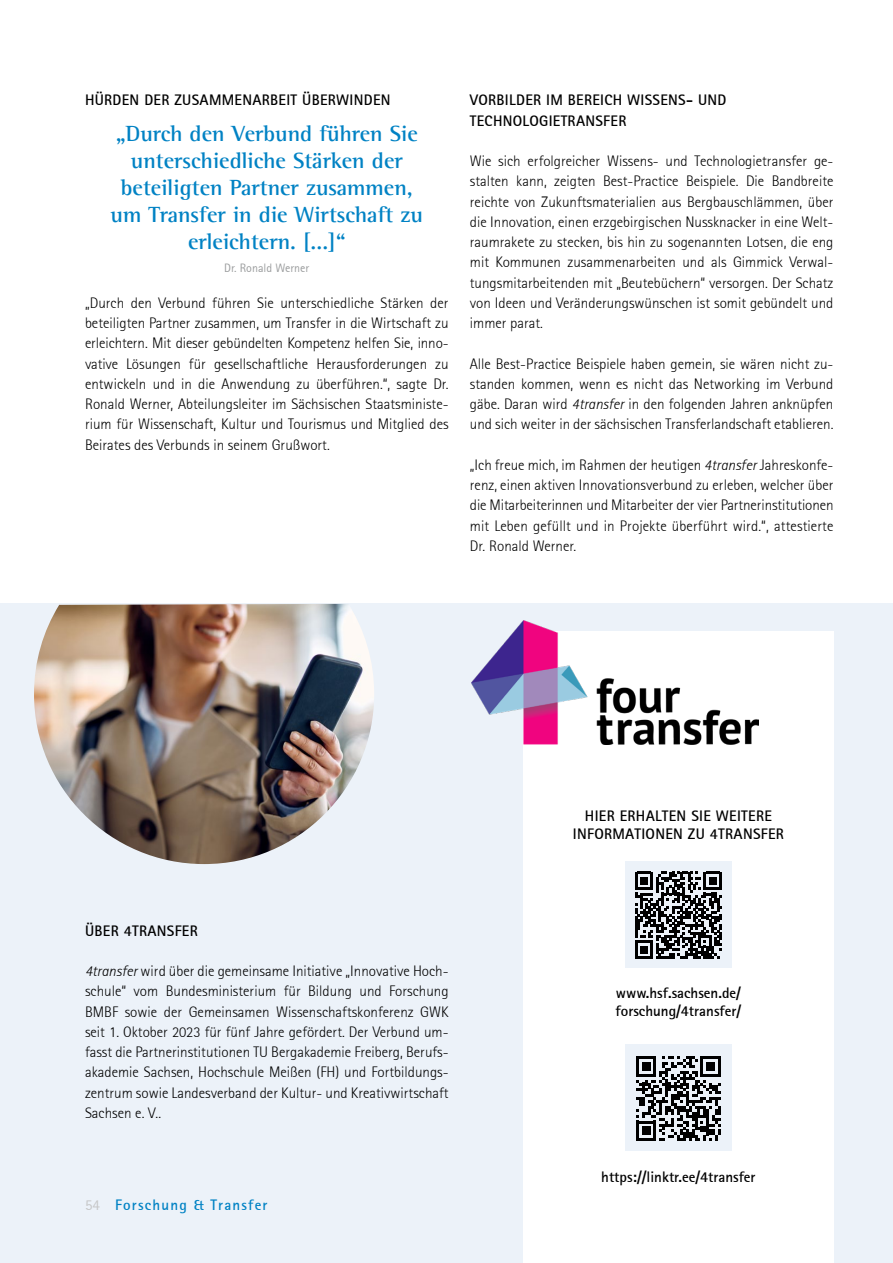
<style>
.page{position:relative;width:893px;height:1263px;background:#fff}
.page>*{position:absolute;margin:0;border:0;box-sizing:border-box;transform-origin:0 0}
.t1{font:700 22.5px/27px "Rotis Semi Serif";color:#0082c4;text-align:center}
.t2{font:300 15px/20.2px "Rotis Sans Serif";color:#000;text-align:justify}
.t3{font:700 15px/20.2px "Rotis Sans Serif";letter-spacing:.02em;color:#000}
.t4{font:700 15px/18px "Rotis Sans Serif";color:#000}
.t5{font:700 15px "Rotis Sans Serif";letter-spacing:.08em;color:#0082c4}
.t6{font:12px "Rotis Sans Serif";color:#9c9e9f}
.s1{font-style:italic}
.s2{font-weight:400;color:#c6c7c8}
</style>
<div class="page">
<div style="left:0;top:604px;width:893px;height:659px;background:#ecf2f9"></div>
<div style="left:523px;top:631px;width:310px;height:632px;background:#fff"></div>
<div style="left:625px;top:861px;width:107px;height:106px;background:#ecf2f9"></div>
<svg style="left:635px;top:871px;width:87px;height:88px"></svg>
<div style="left:625px;top:1044px;width:107px;height:107px;background:#ecf2f9"></div>
<svg style="left:636px;top:1056px;width:85px;height:85px"></svg>
<img style="left:471px;top:620px;width:287px;height:124px">
<img style="left:34px;top:604px;width:340px;height:260px">
<p class="t3" style="left:85px;top:90px;width:307px">HÜRDEN DER ZUSAMMENARBEIT ÜBERWINDEN</p>
<h1 class="t1" style="left:111px;top:120px;width:314px">„Durch den Verbund führen Sie unterschiedliche Stärken der beteiligten Partner zusammen, um Transfer in die Wirtschaft zu erleichtern. [...]“</h1>
<p class="t6" style="left:224px;top:261px;width:87px">Dr. Ronald Werner</p>
<p class="t2" style="left:85px;top:293px;width:365px">„Durch den Verbund führen Sie unterschiedliche Stärken der beteiligten Partner zusammen, um Transfer in die Wirtschaft zu erleichtern. Mit dieser gebündelten Kompetenz helfen Sie, inno&shy;vative Lösungen für gesellschaftliche Herausforderungen zu entwickeln und in die Anwendung zu überführen.“, sagte Dr.<br>Ronald Werner, Abteilungsleiter im Sächsischen Staatsministe&shy;rium für Wissenschaft, Kultur und Tourismus und Mitglied des Beirates des Verbunds in seinem Grußwort.</p>
<p class="t3" style="left:470px;top:90px;width:258px">VORBILDER IM BEREICH WISSENS- UND<br>TECHNOLOGIETRANSFER</p>
<p class="t2" style="left:470px;top:151px;width:365px">Wie sich erfolgreicher Wissens- und Technologietransfer ge&shy;stalten kann, zeigten Best-Practice Beispiele. Die Bandbreite reichte von Zukunftsmaterialien aus Bergbauschlämmen, über die Innovation, einen erzgebirgischen Nussknacker in eine Welt&shy;raumrakete zu stecken, bis hin zu sogenannten Lotsen, die eng mit Kommunen zusammenarbeiten und als Gimmick Verwal&shy;tungsmitarbeitenden mit „Beutebüchern“ versorgen. Der Schatz von Ideen und Veränderungswünschen ist somit gebündelt und immer parat.</p>
<p class="t2" style="left:470px;top:353px;width:365px">Alle Best-Practice Beispiele haben gemein, sie wären nicht zu&shy;standen kommen, wenn es nicht das Networking im Verbund gäbe. Daran wird <span class="s1">4transfer</span> in den folgenden Jahren anknüpfen und sich weiter in der sächsischen Transferlandschaft etablieren.</p>
<p class="t2" style="left:470px;top:455px;width:365px">„Ich freue mich, im Rahmen der heutigen <span class="s1">4transfer</span> Jahreskonfe&shy;renz, einen aktiven Innovationsverbund zu erleben, welcher über die Mitarbeiterinnen und Mitarbeiter der vier Partnerinstitutionen mit Leben gefüllt und in Projekte überführt wird.“, attestierte Dr. Ronald Werner.</p>
<p class="t3" style="left:85px;top:920px;width:114px">ÜBER 4TRANSFER</p>
<p class="t2" style="left:85px;top:961px;width:365px"><span class="s1">4transfer</span> wird über die gemeinsame Initiative „Innovative Hoch&shy;schule“ vom Bundesministerium für Bildung und Forschung BMBF sowie der Gemeinsamen Wissenschaftskonferenz GWK seit 1. Oktober 2023 für fünf Jahre gefördert. Der Verbund um&shy;fasst die Partnerinstitutionen TU Bergakademie Freiberg, Berufs&shy;akademie Sachsen, Hochschule Meißen (FH) und Fortbildungs&shy;zentrum sowie Landesverband der Kultur- und Kreativwirtschaft Sachsen e. V..</p>
<p class="t5" style="left:85px;top:1195px;width:184px"><span class="s2">54</span> Forschung &amp; Transfer</p>
<p class="t3" style="left:573px;top:806px;width:213px;line-height:18px;text-align:center">HIER ERHALTEN SIE WEITERE<br>INFORMATIONEN ZU 4TRANSFER</p>
<p class="t4" style="left:616px;top:983px;width:127px">www.hsf.sachsen.de/ forschung/4transfer/</p>
<p class="t4" style="left:601px;top:1167px;width:156px">https://linktr.ee/4transfer</p>
</div>
